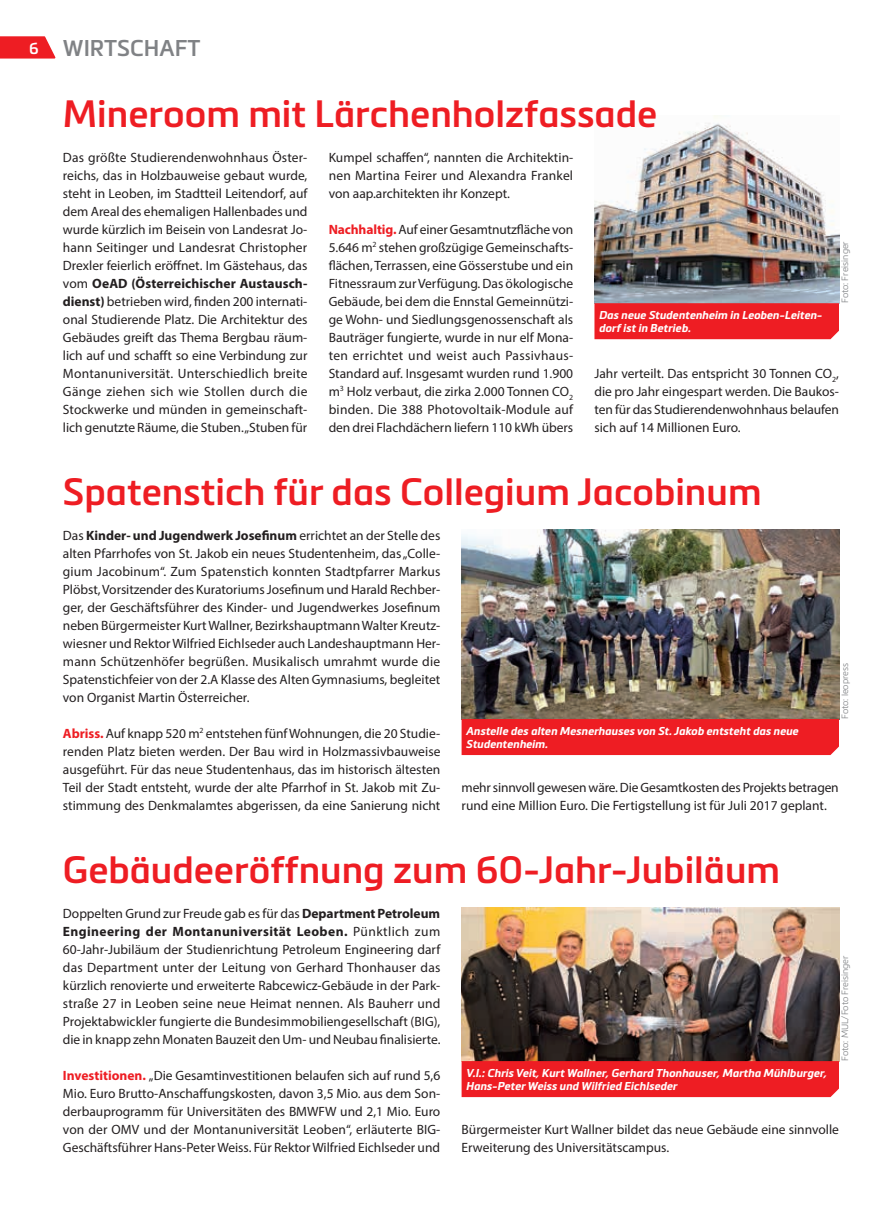
<style>
.page{position:relative;width:893px;height:1212px;background:#fff}
.page>*{position:absolute;margin:0;border:0;box-sizing:border-box;transform-origin:0 0}
.t1{font:600 37.5px "Metronic Pro";color:#ee1d23}
.t2{font:600 22.5px "Metronic Pro";color:#808285}
.t3{font:13.5px/18px "Myriad Pro";color:#231f20;text-align:justify}
.t4{font:italic 700 11.25px/12.8px "Metronic Pro";color:#fff}
.t5{font:300 9px "Metronic Pro";color:#808285}
.s1{font-size:15.75px;color:#fff}
.s2{font-weight:700}
.s3{font-weight:700;color:#ee1d23}
</style>
<div class="page">
<svg style="left:0;top:36px;width:55px;height:23px"></svg>
<img style="left:462px;top:530px;width:377px;height:189px">
<div style="left:462px;top:719px;width:377px;height:36px;background:#ee1d23"></div>
<img style="left:462px;top:908px;width:377px;height:153px">
<div style="left:462px;top:1061px;width:377px;height:36px;background:#ee1d23"></div>
<img style="left:594px;top:116px;width:245px;height:187px">
<div style="left:594px;top:303px;width:245px;height:36px;background:#ee1d23"></div>
<h2 class="t2" style="left:29px;top:34px;width:173px"><span class="s1">6</span> WIRTSCHAFT</h2>
<h1 class="t1" style="left:63px;top:91px;width:596px">Mineroom mit Lärchenholzfassade</h1>
<p class="t3" style="left:63px;top:148px;width:246px">Das größte Studierendenwohnhaus Öster&shy;reichs, das in Holzbauweise gebaut wurde, steht in Leoben, im Stadtteil Leitendorf, auf dem Areal des ehemaligen Hallenbades und wurde kürzlich im Beisein von Landesrat Jo&shy;hann Seitinger und Landesrat Christopher Drexler feierlich eröffnet. Im Gästehaus, das vom <span class="s2">OeAD (Österreichischer Austausch&shy;dienst)</span> betrieben wird, finden 200 internati&shy;onal Studierende Platz. Die Architektur des Gebäudes greift das Thema Bergbau räum&shy;lich auf und schafft so eine Verbindung zur Montanuniversität. Unterschiedlich breite Gänge ziehen sich wie Stollen durch die Stockwerke und münden in gemeinschaft&shy;lich genutzte Räume, die Stuben. „Stuben für</p>
<p class="t3" style="left:329px;top:148px;width:246px">Kumpel schaffen“, nannten die Architektin&shy;nen Martina Feirer und Alexandra Frankel von aap.architekten ihr Konzept.</p>
<p class="t3" style="left:329px;top:220px;width:246px"><span class="s3">Nachhaltig.</span> Auf einer Gesamtnutzfläche von 5.646 m<sup>2</sup> stehen großzügige Gemeinschafts&shy;flächen, Terrassen, eine Gösserstube und ein Fitnessraum zur Verfügung. Das ökologische Gebäude, bei dem die Ennstal Gemeinnützi&shy;ge Wohn- und Siedlungsgenossenschaft als Bauträger fungierte, wurde in nur elf Mona&shy;ten errichtet und weist auch Passivhaus-Standard auf. Insgesamt wurden rund 1.900 m<sup>3</sup> Holz verbaut, die zirka 2.000 Tonnen CO<sub>2 </sub>binden. Die 388 Photovoltaik-Module auf den drei Flachdächern liefern 110 kWh übers</p>
<p class="t4" style="left:599px;top:309px;width:225px">Das neue Studentenheim in Leoben-Leiten&shy;dorf ist in Betrieb.</p>
<p class="t5" style="left:839px;top:303px;width:64px;rotate:-90deg">Foto: Freisinger</p>
<p class="t3" style="left:594px;top:364px;width:246px">Jahr verteilt. Das entspricht 30 Tonnen CO<sub>2</sub>, die pro Jahr eingespart werden. Die Baukos&shy;ten für das Studierendenwohnhaus belaufen sich auf 14 Millionen Euro.</p>
<h1 class="t1" style="left:63px;top:469px;width:700px">Spatenstich für das Collegium Jacobinum</h1>
<p class="t3" style="left:63px;top:526px;width:379px">Das <span class="s2">Kinder- und Jugendwerk Josefinum</span> errichtet an der Stelle des alten Pfarrhofes von St. Jakob ein neues Studentenheim, das „Colle&shy;gium Jacobinum“. Zum Spatenstich konnten Stadtpfarrer Markus Plöbst, Vorsitzender des Kuratoriums Josefinum und Harald Rechber&shy;ger, der Geschäftsführer des Kinder- und Jugendwerkes Josefinum neben Bürgermeister Kurt Wallner, Bezirkshauptmann Walter Kreutz&shy;wiesner und Rektor Wilfried Eichlseder auch Landeshauptmann Her&shy;mann Schützenhöfer begrüßen. Musikalisch umrahmt wurde die Spatenstichfeier von der 2.A Klasse des Alten Gymnasiums, begleitet von Organist Martin Österreicher.</p>
<p class="t3" style="left:63px;top:724px;width:379px"><span class="s3">Abriss.</span> Auf knapp 520 m<sup>2</sup> entstehen fünf Wohnungen, die 20 Studie&shy;renden Platz bieten werden. Der Bau wird in Holzmassivbauweise ausgeführt. Für das neue Studentenhaus, das im historisch ältesten Teil der Stadt entsteht, wurde der alte Pfarrhof in St. Jakob mit Zu&shy;stimmung des Denkmalamtes abgerissen, da eine Sanierung nicht</p>
<p class="t4" style="left:466px;top:724px;width:334px">Anstelle des alten Mesnerhauses von St. Jakob entsteht das neue<br>Studentenheim.</p>
<p class="t5" style="left:839px;top:719px;width:57px;rotate:-90deg">Foto: leopress</p>
<p class="t3" style="left:462px;top:778px;width:379px">mehr sinnvoll gewesen wäre. Die Gesamtkosten des Projekts betragen rund eine Million Euro. Die Fertigstellung ist für Juli 2017 geplant.</p>
<h1 class="t1" style="left:63px;top:847px;width:719px">Gebäudeeröffnung zum 60-Jahr-Jubiläum</h1>
<p class="t3" style="left:63px;top:904px;width:379px">Doppelten Grund zur Freude gab es für das <span class="s2">Department Petroleum Engineering der Montanuniversität Leoben.</span> Pünktlich zum 60-Jahr-Jubiläum der Studienrichtung Petroleum Engineering darf das Department unter der Leitung von Gerhard Thonhauser das kürzlich renovierte und erweiterte Rabcewicz-Gebäude in der Park&shy;straße 27 in Leoben seine neue Heimat nennen. Als Bauherr und Projektabwickler fungierte die Bundesimmobiliengesellschaft (BIG), die in knapp zehn Monaten Bauzeit den Um- und Neubau finalisierte.</p>
<p class="t3" style="left:63px;top:1066px;width:379px"><span class="s3">Investitionen.</span> „Die Gesamtinvestitionen belaufen sich auf rund 5,6<br>Mio. Euro Brutto-Anschaffungskosten, davon 3,5 Mio. aus dem Son&shy;derbauprogramm für Universitäten des BMWFW und 2,1 Mio. Euro von der OMV und der Montanuniversität Leoben“, erläuterte BIG-Geschäftsführer Hans-Peter Weiss. Für Rektor Wilfried Eichlseder und</p>
<p class="t5" style="left:839px;top:1061px;width:107px;rotate:-90deg">Foto: MUL/Foto Freisinger</p>
<p class="t4" style="left:466px;top:1066px;width:362px">V.l.: Chris Veit, Kurt Wallner, Gerhard Thonhauser, Martha Mühlburger,<br>Hans-Peter Weiss und Wilfried Eichlseder</p>
<p class="t3" style="left:462px;top:1120px;width:379px">Bürgermeister Kurt Wallner bildet das neue Gebäude eine sinnvolle<br>Erweiterung des Universitätscampus.</p>
</div>
